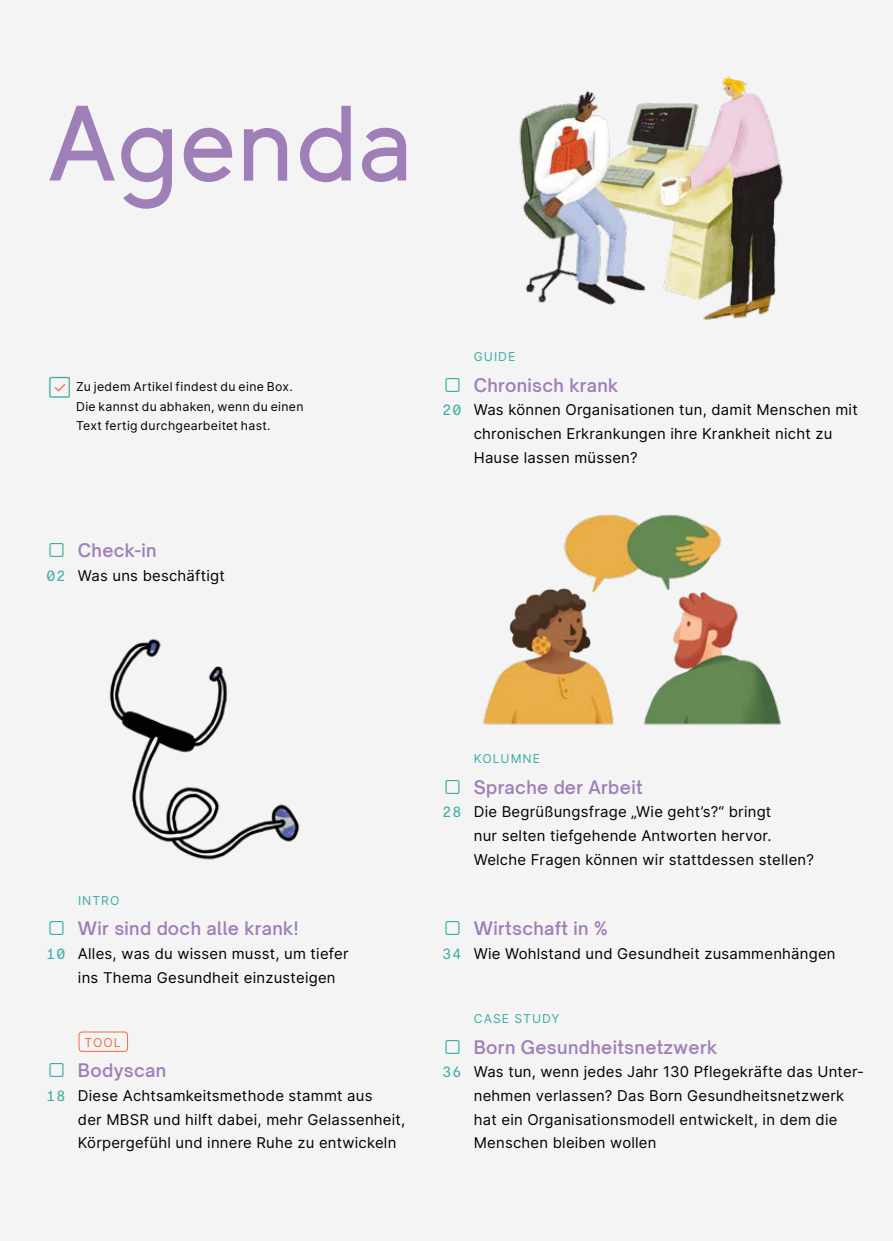
<style>
.page{position:relative;width:893px;height:1241px;background:#fff}
.page>*{position:absolute;margin:0;border:0;box-sizing:border-box;transform-origin:0 0}
.t1{font:106.75px "Tilde";color:#9f7fb8}
.t2{font:300 19.25px "Inter";color:#3daca6}
.t3{font:600 17.5px "Open Sauce Two";letter-spacing:.02em;color:#9f7fb8}
.t4{font:15.75px "Inter";color:#3daca6}
.t5{font:14.88px/23.6px "Inter";letter-spacing:.015em;color:#000}
.t6{font:14.88px "Moderat Mono Regular";letter-spacing:.07em;color:#3daca6}
.t7{font:12.25px/19.2px "Inter";letter-spacing:.03em;color:#000}
.t8{font:12.25px "Inter";letter-spacing:.08em;color:#3daca6}
.t9{font:12.25px "Inter";color:#ed6e43}
.s1{color:#ed6e43}
</style>
<div class="page">
<div style="left:0;top:0;width:893px;height:1240px;background:#f4f4f4"></div>
<img style="left:483px;top:514px;width:298px;height:211px">
<img style="left:519px;top:75px;width:264px;height:245px">
<img style="left:109px;top:638px;width:191px;height:222px">
<div style="left:79px;top:1031px;width:49px;height:20px;border:1px solid #ed6e43;border-radius:3px"></div>
<h1 class="t1" style="left:49px;top:81px;width:366px">Agenda</h1>
<p class="t4" style="left:49px;top:375px;width:23px">⬜<span class="s1">✓</span></p>
<p class="t7" style="left:76px;top:377px;width:229px">Zu jedem Artikel findest du eine Box.<br>Die kannst du abhaken, wenn du einen<br>Text fertig durchgearbeitet hast.</p>
<p class="t2" style="left:48px;top:536px;width:19px">▢</p>
<p class="t6" style="left:47px;top:567px;width:20px">02</p>
<p class="t3" style="left:78px;top:539px;width:80px">Check-in</p>
<p class="t5" style="left:78px;top:563px;width:148px">Was uns beschäftigt</p>
<p class="t2" style="left:444px;top:371px;width:19px">▢</p>
<p class="t6" style="left:442px;top:401px;width:20px">20</p>
<p class="t8" style="left:474px;top:347px;width:43px">GUIDE</p>
<p class="t3" style="left:474px;top:374px;width:146px">Chronisch krank</p>
<p class="t5" style="left:474px;top:398px;width:385px">Was können Organisationen tun, damit Menschen mit chronischen Erkrankungen ihre Krankheit nicht zu<br>Hause lassen müssen?</p>
<p class="t2" style="left:48px;top:914px;width:19px">▢</p>
<p class="t6" style="left:47px;top:945px;width:20px">10</p>
<p class="t8" style="left:78px;top:891px;width:43px">INTRO</p>
<p class="t3" style="left:78px;top:917px;width:222px">Wir sind doch alle krank!</p>
<p class="t5" style="left:78px;top:941px;width:272px">Alles, was du wissen musst, um tiefer ins Thema Gesundheit einzusteigen</p>
<p class="t2" style="left:48px;top:1056px;width:19px">▢</p>
<p class="t6" style="left:47px;top:1086px;width:20px">18</p>
<p class="t9" style="left:85px;top:1033px;width:38px">TOOL</p>
<p class="t3" style="left:78px;top:1059px;width:90px">Bodyscan</p>
<p class="t5" style="left:78px;top:1083px;width:329px">Diese Achtsamkeitsmethode stammt aus<br>der MBSR und hilft dabei, mehr Gelassenheit,<br>Körpergefühl und innere Ruhe zu entwickeln</p>
<p class="t2" style="left:444px;top:772px;width:19px">▢</p>
<p class="t6" style="left:442px;top:803px;width:20px">28</p>
<p class="t8" style="left:474px;top:749px;width:68px">KOLUMNE</p>
<p class="t3" style="left:474px;top:776px;width:170px">Sprache der Arbeit</p>
<p class="t5" style="left:474px;top:799px;width:342px">Die Begrüßungsfrage „Wie geht’s?“ bringt<br>nur selten tiefgehende Antworten hervor.<br>Welche Fragen können wir stattdessen stellen?</p>
<p class="t2" style="left:444px;top:914px;width:19px">▢</p>
<p class="t6" style="left:442px;top:945px;width:20px">34</p>
<p class="t3" style="left:474px;top:917px;width:135px">Wirtschaft in %</p>
<p class="t5" style="left:474px;top:941px;width:363px">Wie Wohlstand und Gesundheit zusammenhängen</p>
<p class="t2" style="left:444px;top:1032px;width:19px">▢</p>
<p class="t6" style="left:442px;top:1063px;width:20px">36</p>
<p class="t8" style="left:474px;top:1009px;width:87px">CASE STUDY</p>
<p class="t3" style="left:474px;top:1035px;width:245px">Born Gesundheitsnetzwerk</p>
<p class="t5" style="left:474px;top:1059px;width:392px">Was tun, wenn jedes Jahr 130 Pflegekräfte das Unter&shy;nehmen verlassen? Das Born Gesundheitsnetzwerk hat ein Organisationsmodell entwickelt, in dem die Menschen bleiben wollen</p>
</div>
